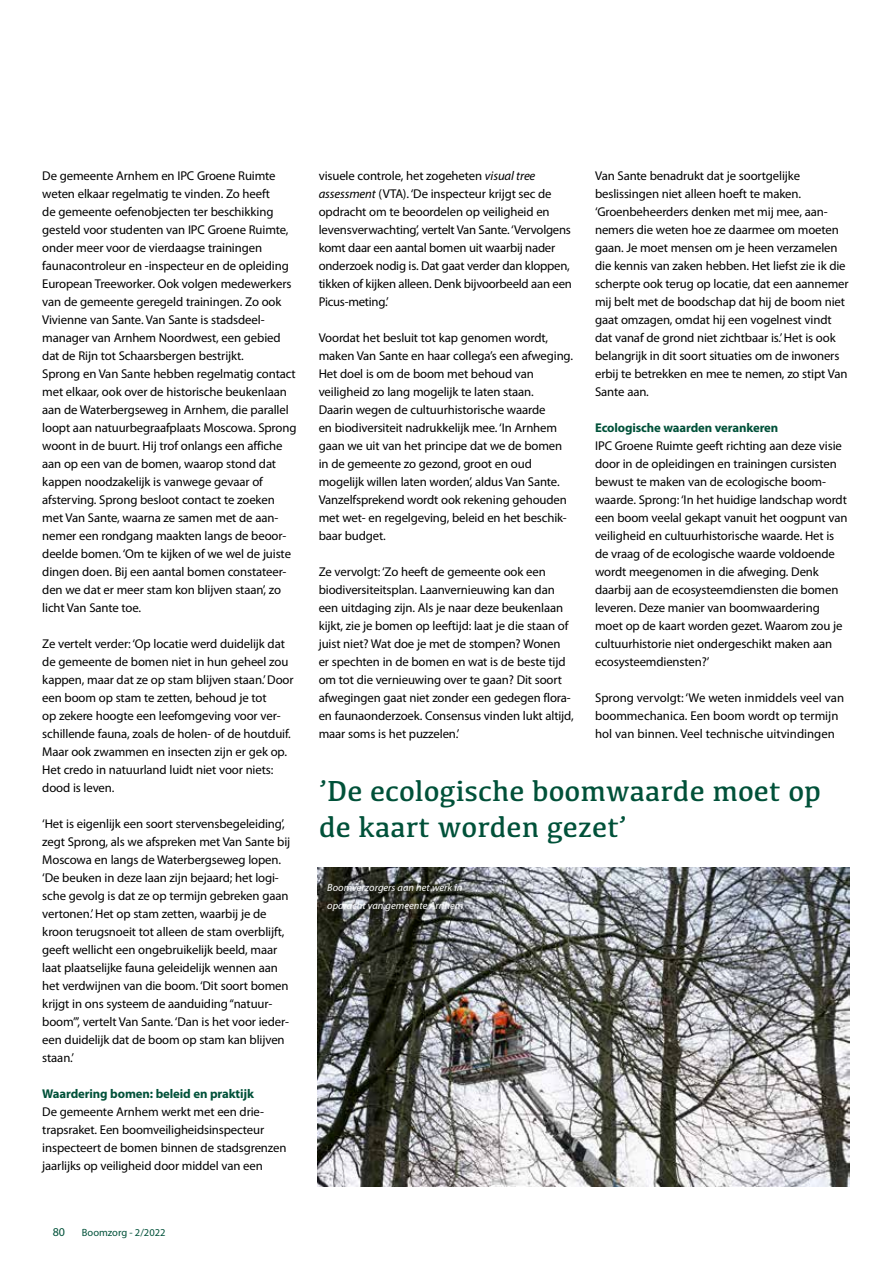
<style>
.page{position:relative;width:893px;height:1263px;background:#fff}
.page>*{position:absolute;margin:0;border:0;box-sizing:border-box;transform-origin:0 0}
.t1{font:30px/36px "Kefa";color:#005139}
.t2{font:12.75px/18px "Myriad Pro";letter-spacing:-.01em;color:#000}
.t3{font:700 12.75px "Myriad Pro";letter-spacing:-.01em;color:#005139}
.t4{font:12px "Myriad Pro";color:#005139}
.t5{font:italic 10.5px/18px "Myriad Pro";color:#fff}
.t6{font:10.5px "Myriad Pro";color:#005139}
.s1{font-style:italic}
</style>
<div class="page">
<img style="left:318px;top:867px;width:531px;height:319px">
<div style="left:329px;top:885px;width:144px;height:36px;background:#000;opacity:.75"></div>
<p class="t2" style="left:42px;top:167px;width:256px">De gemeente Arnhem en IPC Groene Ruimte weten elkaar regelmatig te vinden. Zo heeft<br>de gemeente oefenobjecten ter beschikking gesteld voor studenten van IPC Groene Ruimte, onder meer voor de vierdaagse trainingen faunacontroleur en -inspecteur en de opleiding European Treeworker. Ook volgen medewerkers van de gemeente geregeld trainingen. Zo ook Vivienne van Sante. Van Sante is stadsdeel&shy;manager van Arnhem Noordwest, een gebied dat de Rijn tot Schaarsbergen bestrijkt.<br>Sprong en Van Sante hebben regelmatig contact met elkaar, ook over de historische beukenlaan aan de Waterbergseweg in Arnhem, die parallel loopt aan natuurbegraafplaats Moscowa. Sprong woont in de buurt. Hij trof onlangs een affiche aan op een van de bomen, waarop stond dat kappen noodzakelijk is vanwege gevaar of afsterving. Sprong besloot contact te zoeken met Van Sante, waarna ze samen met de aan&shy;nemer een rondgang maakten langs de beoor&shy;deelde bomen. ‘Om te kijken of we wel de juiste dingen doen. Bij een aantal bomen constateer&shy;den we dat er meer stam kon blijven staan’, zo licht Van Sante toe.</p>
<p class="t2" style="left:42px;top:635px;width:253px">Ze vertelt verder: ‘Op locatie werd duidelijk dat de gemeente de bomen niet in hun geheel zou kappen, maar dat ze op stam blijven staan.’ Door een boom op stam te zetten, behoud je tot<br>op zekere hoogte een leefomgeving voor ver&shy;schillende fauna, zoals de holen- of de houtduif.<br>Maar ook zwammen en insecten zijn er gek op.<br>Het credo in natuurland luidt niet voor niets: dood is leven.</p>
<p class="t2" style="left:42px;top:815px;width:250px">‘Het is eigenlijk een soort stervensbegeleiding’, zegt Sprong, als we afspreken met Van Sante bij Moscowa en langs de Waterbergseweg lopen. ‘De beuken in deze laan zijn bejaard; het logi&shy;sche gevolg is dat ze op termijn gebreken gaan vertonen.’ Het op stam zetten, waarbij je de kroon terugsnoeit tot alleen de stam overblijft, geeft wellicht een ongebruikelijk beeld, maar laat plaatselijke fauna geleidelijk wennen aan het verdwijnen van die boom. ‘Dit soort bomen krijgt in ons systeem de aanduiding “natuur&shy;boom”’, vertelt Van Sante. ‘Dan is het voor ieder&shy;een duidelijk dat de boom op stam kan blijven staan.’</p>
<p class="t3" style="left:42px;top:1086px;width:213px">Waardering bomen: beleid en praktijk</p>
<p class="t2" style="left:42px;top:1103px;width:246px">De gemeente Arnhem werkt met een drie&shy;trapsraket. Een boomveiligheidsinspecteur inspecteert de bomen binnen de stadsgrenzen jaarlijks op veiligheid door middel van een</p>
<p class="t4" style="left:53px;top:1224px;width:14px">80</p>
<p class="t6" style="left:82px;top:1226px;width:85px">Boomzorg - 2/2022</p>
<p class="t2" style="left:319px;top:167px;width:255px">visuele controle, het zogeheten <span class="s1">visual tree assessment</span> (VTA). ‘De inspecteur krijgt sec de opdracht om te beoordelen op veiligheid en levensverwachting’, vertelt Van Sante. ‘Vervolgens komt daar een aantal bomen uit waarbij nader onderzoek nodig is. Dat gaat verder dan kloppen, tikken of kijken alleen. Denk bijvoorbeeld aan een Picus-meting.’</p>
<p class="t2" style="left:319px;top:329px;width:256px">Voordat het besluit tot kap genomen wordt, maken Van Sante en haar collega’s een afweging.<br>Het doel is om de boom met behoud van veiligheid zo lang mogelijk te laten staan.<br>Daarin wegen de cultuurhistorische waarde<br>en biodiversiteit nadrukkelijk mee. ‘In Arnhem gaan we uit van het principe dat we de bomen in de gemeente zo gezond, groot en oud mogelijk willen laten worden’, aldus Van Sante.<br>Vanzelfsprekend wordt ook rekening gehouden met wet- en regelgeving, beleid en het beschik&shy;baar budget.</p>
<p class="t2" style="left:319px;top:563px;width:257px">Ze vervolgt: ‘Zo heeft de gemeente ook een biodiversiteitsplan. Laanvernieuwing kan dan een uitdaging zijn. Als je naar deze beukenlaan kijkt, zie je bomen op leeftijd: laat je die staan of juist niet? Wat doe je met de stompen? Wonen er spechten in de bomen en wat is de beste tijd om tot die vernieuwing over te gaan? Dit soort afwegingen gaat niet zonder een gedegen flora&shy;en faunaonderzoek. Consensus vinden lukt altijd, maar soms is het puzzelen.’</p>
<p class="t2" style="left:595px;top:167px;width:255px">Van Sante benadrukt dat je soortgelijke beslissingen niet alleen hoeft te maken. ‘Groenbeheerders denken met mij mee, aan&shy;nemers die weten hoe ze daarmee om moeten gaan. Je moet mensen om je heen verzamelen die kennis van zaken hebben. Het liefst zie ik die scherpte ook terug op locatie, dat een aannemer mij belt met de boodschap dat hij de boom niet gaat omzagen, omdat hij een vogelnest vindt dat vanaf de grond niet zichtbaar is.’ Het is ook belangrijk in dit soort situaties om de inwoners erbij te betrekken en mee te nemen, zo stipt Van Sante aan.</p>
<p class="t3" style="left:595px;top:420px;width:185px">Ecologische waarden verankeren</p>
<p class="t2" style="left:595px;top:437px;width:254px">IPC Groene Ruimte geeft richting aan deze visie door in de opleidingen en trainingen cursisten bewust te maken van de ecologische boom&shy;waarde. Sprong: ‘In het huidige landschap wordt een boom veelal gekapt vanuit het oogpunt van veiligheid en cultuurhistorische waarde. Het is de vraag of de ecologische waarde voldoende wordt meegenomen in die afweging. Denk daarbij aan de ecosysteemdiensten die bomen leveren. Deze manier van boomwaardering moet op de kaart worden gezet. Waarom zou je cultuurhistorie niet ondergeschikt maken aan ecosysteemdiensten?’</p>
<p class="t2" style="left:595px;top:689px;width:251px">Sprong vervolgt: ‘We weten inmiddels veel van boommechanica. Een boom wordt op termijn hol van binnen. Veel technische uitvindingen</p>
<h1 class="t1" style="left:319px;top:772px;width:503px">’De ecologische boomwaarde moet op de kaart worden gezet’</h1>
<p class="t5" style="left:327px;top:878px;width:138px">Boomverzorgers aan het werk in opdracht van gemeente Arnhem</p>
</div>
